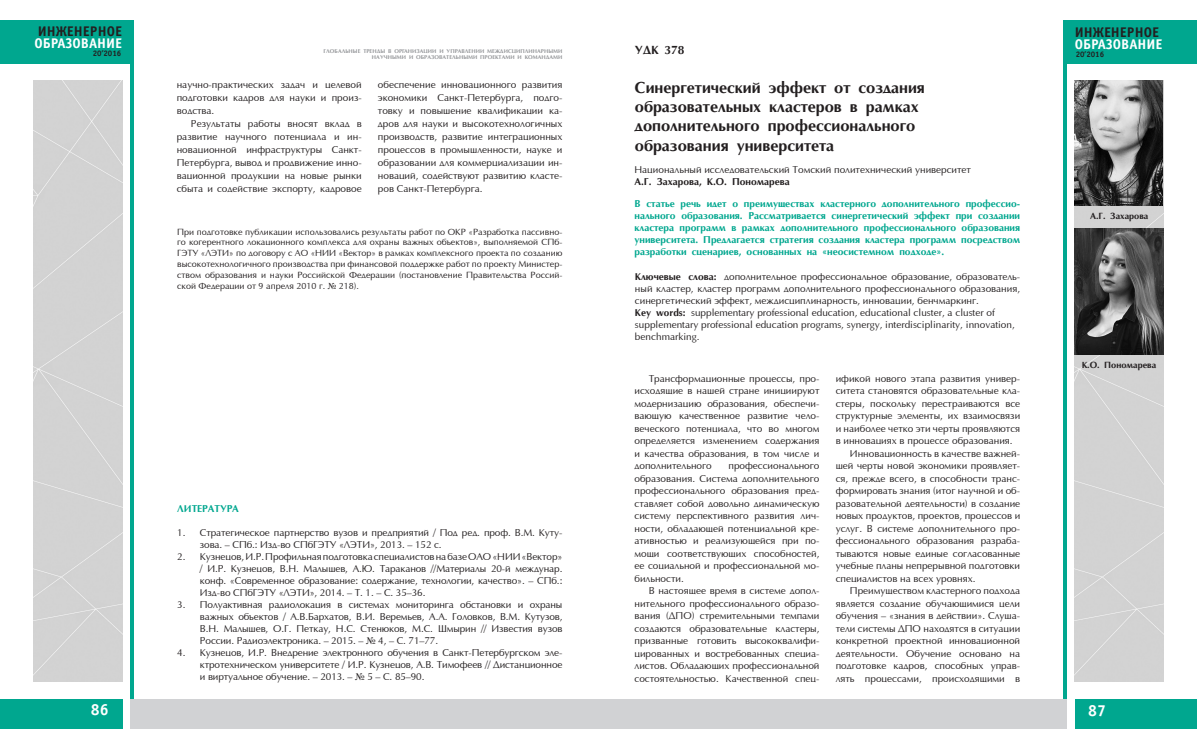
<style>
.page{position:relative;width:1197px;height:755px;background:#fff}
.page>*{position:absolute;margin:0;border:0;box-sizing:border-box;transform-origin:0 0}
.t1{font:700 16px/19.2px "AG Optima";color:#231f20}
.t2{font:700 16px "Officina Sans C";color:#fff}
.t3{font:700 14px "Officina Sans C";color:#fff}
.t4{font:700 14px "Officina Sans C";color:#231f20}
.t5{font:700 12px "AG Optima";color:#231f20}
.main_nn{font:10px/12.5px "Optima";color:#231f20;text-align:justify}
.t6{font:700 10px/12px "AG Optima";color:#00a78f;text-align:justify}
.t7{font:700 10px "AG Optima";color:#231f20}
.t8{font:9px/10.8px "Optima";color:#231f20;text-align:justify}
.t9{font:700 9px "AG Optima";color:#231f20}
.t10{font:700 8px "Officina Sans C";color:#231f20}
.t11{font:700 5.5px/6.6px "AG Optima";letter-spacing:.01em;color:#939598;text-align:right}
.s1{font-family:"Times New Roman"}
.s2{font-family:"AG Optima";font-weight:700}
</style>
<div class="page">
<div style="left:1063px;top:20px;width:133px;height:43px;background:#00a78f"></div>
<div style="left:1074px;top:698px;width:122px;height:30px;background:#00a78f"></div>
<hr style="left:1063px;top:45px;width:3px;height:653px;background:#00a78f">
<div style="left:598px;top:698px;width:468px;height:30px;background:#d1d2d4"></div>
<div style="left:1074px;top:80px;width:89px;height:601px;background:#d3d3d3"></div>
<div style="left:0;top:698px;width:122px;height:30px;background:#00a78f"></div>
<div style="left:0;top:20px;width:133px;height:43px;background:#00a78f"></div>
<hr style="left:130px;top:45px;width:3px;height:653px;background:#00a78f">
<div style="left:33px;top:80px;width:89px;height:601px;background:#d3d3d3"></div>
<div style="left:130px;top:698px;width:468px;height:30px;background:#d1d2d4"></div>
<img style="left:1074px;top:80px;width:88px;height:125px">
<img style="left:1074px;top:229px;width:89px;height:125px">
<h2 class="t4" style="left:38px;top:23px;width:86px">ИНЖЕНЕРНОЕ</h2>
<h2 class="t3" style="left:34px;top:35px;width:89px">ОБРАЗОВАНИЕ</h2>
<p class="t10" style="left:93px;top:49px;width:30px">20’2016</p>
<p class="t11" style="left:323px;top:48px;width:240px">ГЛОБАЛЬНЫЕ ТРЕНДЫ В ОРГАНИЗАЦИИ И УПРАВЛЕНИИ МЕЖДИСЦИПЛИНАРНЫМИ<br>НАУЧНЫМИ И ОБРАЗОВАТЕЛЬНЫМИ ПРОЕКТАМИ И КОМАНДАМИ</p>
<p class="main_nn" style="left:378px;top:78px;width:186px;line-height:13px">обеспечение инновационного развития экономики Санкт-Петербурга, подго&shy;товку и повышение квалификации ка&shy;дров для науки и высокотехнологичных производств, развитие интеграционных процессов в промышленности, науке и образовании для коммерциализации ин&shy;новаций, содействуют развитию класте&shy;ров Санкт-Петербурга.</p>
<p class="t8" style="left:177px;top:226px;width:386px">При подготовке публикации использовались результаты работ по ОКР «Разработка пассивно&shy;го когерентного локационного комплекса для охраны важных объектов», выполняемой СПб-ГЭТУ «ЛЭТИ» по договору с АО «НИИ «Вектор» в рамках комплексного проекта по созданию высокотехнологичного производства при финансовой поддержке работ по проекту Министер&shy;ством образования и науки Российской Федерации (постановление Правительства Россий&shy;ской Федерации от 9 апреля 2010 г. <span class="s1">№</span> 218).</p>
<p class="main_nn" style="left:177px;top:78px;width:186px;line-height:13px">научно-практических задач и целевой подготовки кадров для науки и произ&shy;водства.</p>
<p class="main_nn" style="left:177px;top:117px;width:186px;line-height:13px;text-indent:14px">Результаты работы вносят вклад в развитие научного потенциала и ин&shy;новационной инфраструктуры Санкт-Петербурга, вывод и продвижение инно&shy;вационной продукции на новые рынки сбыта и содействие экспорту, кадровое</p>
<p class="t6" style="left:177px;top:502px;width:63px">ЛИТЕРАТУРА</p>
<p class="main_nn" style="left:200px;top:526px;width:364px;line-height:12px;text-indent:-23px">1. Стратегическое партнерство вузов и предприятий / Под ред. проф. В.М. Куту&shy;зова. – СПб.: Изд-во СПбГЭТУ «ЛЭТИ», 2013. – 152 с.</p>
<p class="main_nn" style="left:200px;top:550px;width:364px;line-height:12px;text-indent:-23px">2. Кузнецов, И.Р. Профильная подготовка специалистов на базе ОАО «НИИ «Вектор» / И.Р. Кузнецов, В.Н. Малышев, А.Ю. Тараканов //Материалы 20-й междунар. конф. «Современное образование: содержание, технологии, качество». – СПб.:<br>Изд-во СПбГЭТУ «ЛЭТИ», 2014. – Т. 1. – С. 35–36.</p>
<p class="main_nn" style="left:200px;top:598px;width:364px;line-height:12px;text-indent:-23px">3. Полуактивная радиолокация в системах мониторинга обстановки и охраны важных объектов / А.В.Бархатов, В.И. Веремьев, А.А. Головков, В.М. Кутузов, В.Н. Малышев, О.Г. Петкау, Н.С. Стенюков, М.С. Шмырин // Известия вузов России. Радиоэлектроника. – 2015. – <span class="s1">№</span> 4, – С. 71–77.</p>
<p class="main_nn" style="left:200px;top:646px;width:364px;line-height:12px;text-indent:-23px">4. Кузнецов, И.Р. Внедрение электронного обучения в Санкт-Петербургском эле&shy;ктротехническом университете / И.Р. Кузнецов, А.В. Тимофеев // Дистанционное и виртуальное обучение. – 2013. – <span class="s1">№</span> 5 – С. 85–90.</p>
<p class="t5" style="left:635px;top:44px;width:51px">УДК 378</p>
<p class="t1" style="left:635px;top:78px;width:291px">Синергетический эффект от создания образовательных кластеров в рамках дополнительного профессионального образования университета</p>
<p class="main_nn" style="left:634px;top:164px;width:338px">Национальный исследовательский Томский политехнический университет</p>
<p class="t7" style="left:634px;top:176px;width:157px">А.Г. Захарова, К.О. Пономарева</p>
<p class="t6" style="left:634px;top:198px;width:387px">В статье речь идет о преимуществах кластерного дополнительного профессио&shy;нального образования. Рассматривается синергетический эффект при создании кластера программ в рамках дополнительного профессионального образования университета. Предлагается стратегия создания кластера программ посредством разработки сценариев, основанных на «неосистемном подходе».</p>
<p class="main_nn" style="left:635px;top:271px;width:386px;line-height:12px"><span class="s2">Ключевые слова:</span> дополнительное профессиональное образование, образователь&shy;ный кластер, кластер программ дополнительного профессионального образования, синергетический эффект, междисциплинарность, инновации, бенчмаркинг.</p>
<p class="main_nn" style="left:635px;top:307px;width:381px;line-height:12px;text-align:left"><span class="s2">Key words:</span> supplementary professional education, educational cluster, a cluster of supplementary professional education programs, synergy, interdisciplinarity, innovation, benchmarking.</p>
<p class="main_nn" style="left:634px;top:372px;width:186px;text-indent:14px">Трансформационные процессы, про&shy;исходящие в нашей стране инициируют модернизацию образования, обеспечи&shy;вающую качественное развитие чело&shy;веческого потенциала, что во многом определяется изменением содержания и качества образования, в том числе и дополнительного</p>
<p class="main_nn" style="left:634px;top:459px;width:186px;text-indent:94px">профессионального образования. Система дополнительного профессионального образования пред&shy;ставляет собой довольно динамическую систему перспективного развития лич&shy;ности, обладающей потенциальной кре&shy;ативностью и реализующейся при по&shy;мощи соответствующих способностей, ее социальной и профессиональной мо&shy;бильности.</p>
<p class="main_nn" style="left:634px;top:584px;width:186px;text-indent:14px">В настоящее время в системе допол&shy;нительного профессионального образо&shy;вания (ДПО) стремительными темпами создаются образовательные кластеры, призванные готовить высококвалифи&shy;цированных и востребованных специа&shy;листов. Обладающих профессиональной состоятельностью. Качественной спец-</p>
<p class="main_nn" style="left:835px;top:372px;width:186px">ификой нового этапа развития универ&shy;ситета становятся образовательные кла&shy;стеры, поскольку перестраиваются все структурные элементы, их взаимосвязи и наиболее четко эти черты проявляются в инновациях в процессе образования.</p>
<p class="main_nn" style="left:835px;top:447px;width:186px;text-indent:14px">Инновационность в качестве важней&shy;шей черты новой экономики проявляет&shy;ся, прежде всего, в способности транс&shy;формировать знания (итог научной и об&shy;разовательной деятельности) в создание новых продуктов, проектов, процессов и услуг. В системе дополнительного про&shy;фессионального образования разраба&shy;тываются новые единые согласованные учебные планы непрерывной подготовки специалистов на всех уровнях.</p>
<p class="main_nn" style="left:835px;top:584px;width:186px;text-indent:14px">Преимуществом кластерного подхода является создание обучающимися цели обучения – «знания в действии». Слуша&shy;тели системы ДПО находятся в ситуации конкретной проектной инновационной деятельности. Обучение основано на подготовке кадров, способных управ&shy;лять процессами, происходящими в</p>
<h2 class="t4" style="left:1074px;top:24px;width:86px">ИНЖЕНЕРНОЕ</h2>
<h2 class="t3" style="left:1074px;top:36px;width:89px">ОБРАЗОВАНИЕ</h2>
<p class="t10" style="left:1075px;top:49px;width:30px">20’2016</p>
<p class="t9" style="left:1089px;top:211px;width:60px">А.Г. Захарова</p>
<p class="t9" style="left:1081px;top:360px;width:76px">К.О. Пономарева</p>
<h1 class="t2" style="left:91px;top:700px;width:19px">86</h1>
<p class="t2" style="left:1088px;top:700px;width:19px">87</p>
</div>
